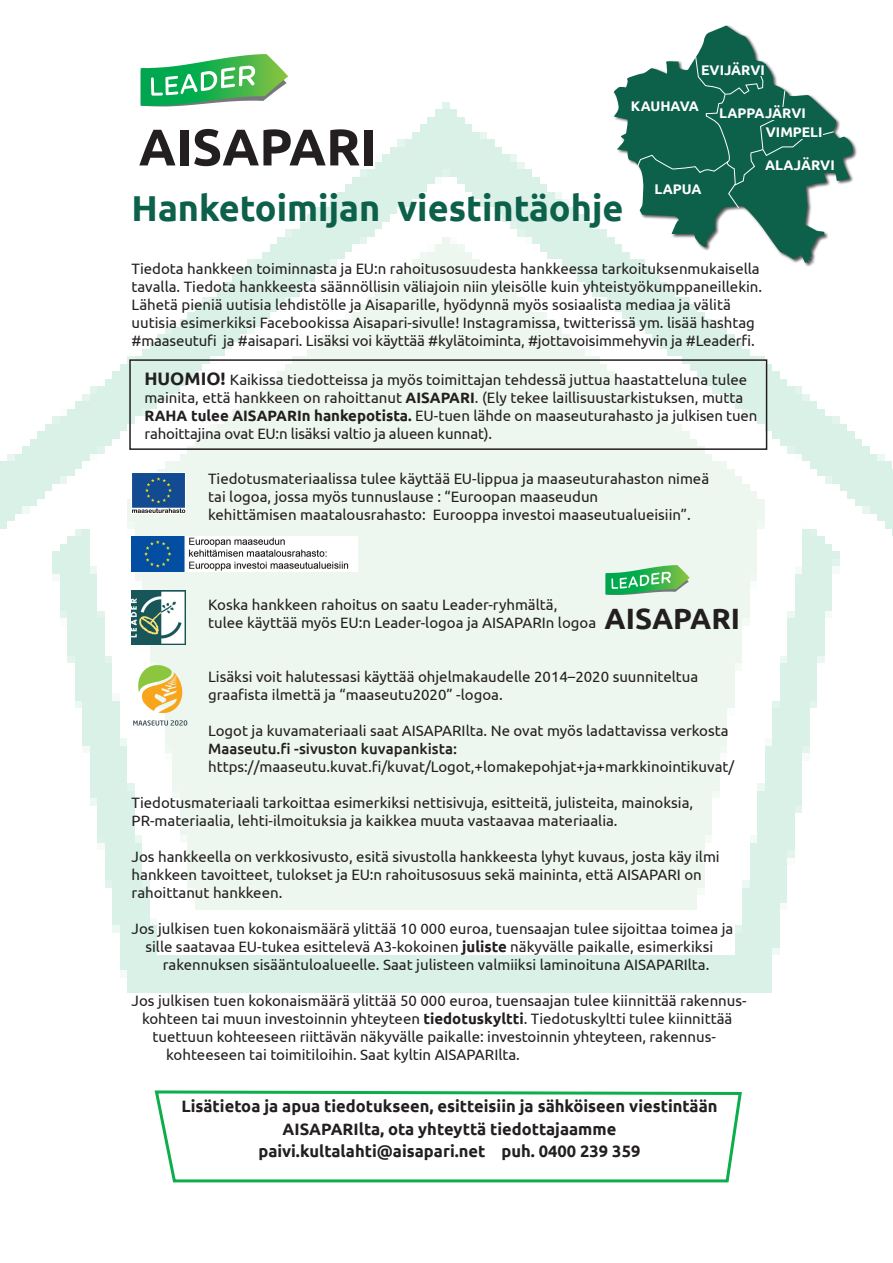
<style>
.page{position:relative;width:893px;height:1263px;background:#fff}
.page>*{position:absolute;margin:0;border:0;box-sizing:border-box;transform-origin:0 0}
.t1{font:700 51.45px "Ubuntu";color:#231f20}
.t2{font:700 36px "Ubuntu";color:#0d614b}
.t3{font:700 29.4px "Ubuntu";color:#231f20}
.t4{font:700 16.5px "Ubuntu";color:#231f20}
.t5{font:15px/18px "Ubuntu";color:#231f20}
.t6{font:500 15px "Ubuntu";color:#231f20}
.t7{font:700 13.95px/19.2px "Ubuntu";color:#fff}
.s1{font-weight:700;font-size:18px}
.s2{font-weight:700}
</style>
<div class="page">
<img style="left:0;top:102px;width:893px;height:891px">
<div style="left:613px;top:25px;width:245px;height:242px;background:#231f20;opacity:.75"></div>
<svg style="left:612px;top:25px;width:241px;height:238px"></svg>
<svg style="left:636px;top:56px;width:199px;height:153px;background:#387c6a"></svg>
<div style="left:701px;top:64px;width:64px;height:12px;background:#0d614b"></div>
<div style="left:719px;top:107px;width:92px;height:12px;background:#0d614b"></div>
<div style="left:766px;top:126px;width:57px;height:13px;background:#0d614b"></div>
<svg style="left:138px;top:664px;width:45px;height:49px"></svg>
<svg style="left:133px;top:720px;width:54px;height:6px"></svg>
<svg style="left:141px;top:54px;width:147px;height:53px"></svg>
<img style="left:132px;top:591px;width:53px;height:53px">
<img style="left:132px;top:472px;width:53px;height:42px">
<img style="left:132px;top:536px;width:226px;height:35px">
<svg style="left:606px;top:565px;width:84px;height:30px;background:#73c889"></svg>
<svg style="left:154px;top:1090px;width:588px;height:93px"></svg>
<div style="left:129px;top:359px;width:638px;height:91px;border:2px solid #231f20"></div>
<p class="t1" style="left:139px;top:116px;width:239px">AISAPARI</p>
<p class="t2" style="left:132px;top:187px;width:493px">Hanketoimijan viestintäohje</p>
<p class="t7" style="left:701px;top:60px;width:65px">EVIJÄRVI</p>
<p class="t7" style="left:766px;top:103px;width:58px;text-indent:-47px">LAPPAJÄRVI<br>VIMPELI</p>
<p class="t7" style="left:765px;top:155px;width:71px">ALAJÄRVI</p>
<p class="t7" style="left:631px;top:96px;width:70px">KAUHAVA</p>
<p class="t7" style="left:654px;top:179px;width:48px">LAPUA</p>
<p class="t5" style="left:132px;top:259px;width:632px">Tiedota hankkeen toiminnasta ja EU:n rahoitusosuudesta hankkeessa tarkoituksenmukaisella tavalla. Tiedota hankkeesta säännöllisin väliajoin niin yleisölle kuin yhteistyökumppaneillekin.</p>
<p class="t5" style="left:132px;top:295px;width:601px">Lähetä pieniä uutisia lehdistölle ja Aisaparille, hyödynnä myös sosiaalista mediaa ja välitä</p>
<p class="t5" style="left:132px;top:313px;width:625px">uutisia esimerkiksi Facebookissa Aisapari-sivulle! Instagramissa, twitterissä ym. lisää hashtag #maaseutufi ja #aisapari. Lisäksi voi käyttää #kylätoiminta, #jottavoisimmehyvin ja #Leaderfi.</p>
<p class="t5" style="left:144px;top:370px;width:604px"><span class="s1">HUOMIO!</span> Kaikissa tiedotteissa ja myös toimittajan tehdessä juttua haastatteluna tulee mainita, että hankkeen on rahoittanut <span class="s2">AISAPARI</span>. (Ely tekee laillisuustarkistuksen, mutta</p>
<p class="t5" style="left:144px;top:406px;width:615px"><span class="s2">RAHA tulee AISAPARIn hankepotista.</span> EU-tuen lähde on maaseuturahasto ja julkisen tuen</p>
<p class="t5" style="left:144px;top:424px;width:349px">rahoittajina ovat EU:n lisäksi valtio ja alueen kunnat).</p>
<p class="t5" style="left:208px;top:469px;width:503px">Tiedotusmateriaalissa tulee käyttää EU-lippua ja maaseuturahaston nimeä</p>
<p class="t5" style="left:208px;top:487px;width:392px">tai logoa, jossa myös tunnuslause : “Euroopan maaseudun</p>
<p class="t5" style="left:208px;top:505px;width:484px">kehittämisen maatalousrahasto: Eurooppa investoi maaseutualueisiin”.</p>
<p class="t5" style="left:208px;top:595px;width:351px">Koska hankkeen rahoitus on saatu Leader-ryhmältä,</p>
<p class="t5" style="left:208px;top:613px;width:390px">tulee käyttää myös EU:n Leader-logoa ja AISAPARIn logoa</p>
<p class="t5" style="left:208px;top:667px;width:492px">Lisäksi voit halutessasi käyttää ohjelmakaudelle 2014–2020 suunniteltua</p>
<p class="t5" style="left:208px;top:685px;width:296px">graafista ilmettä ja “maaseutu2020” -logoa.</p>
<p class="t5" style="left:208px;top:721px;width:522px">Logot ja kuvamateriaali saat AISAPARIlta. Ne ovat myös ladattavissa verkosta</p>
<p class="t6" style="left:208px;top:739px;width:250px">Maaseutu.fi -sivuston kuvapankista:</p>
<p class="t5" style="left:208px;top:757px;width:528px">https://maaseutu.kuvat.fi/kuvat/Logot,+lomakepohjat+ja+markkinointikuvat/</p>
<p class="t5" style="left:132px;top:793px;width:563px">Tiedotusmateriaali tarkoittaa esimerkiksi nettisivuja, esitteitä, julisteita, mainoksia,</p>
<p class="t5" style="left:132px;top:811px;width:488px">PR-materiaalia, lehti-ilmoituksia ja kaikkea muuta vastaavaa materiaalia.</p>
<p class="t5" style="left:132px;top:847px;width:590px">Jos hankkeella on verkkosivusto, esitä sivustolla hankkeesta lyhyt kuvaus, josta käy ilmi</p>
<p class="t5" style="left:132px;top:865px;width:572px">hankkeen tavoitteet, tulokset ja EU:n rahoitusosuus sekä maininta, että AISAPARI on</p>
<p class="t5" style="left:132px;top:883px;width:152px">rahoittanut hankkeen.</p>
<p class="t5" style="left:132px;top:919px;width:603px">Jos julkisen tuen kokonaismäärä ylittää 10 000 euroa, tuensaajan tulee sijoittaa toimea ja</p>
<p class="t5" style="left:145px;top:937px;width:569px">sille saatavaa EU-tukea esittelevä A3-kokoinen <span class="s2">juliste</span> näkyvälle paikalle, esimerkiksi</p>
<p class="t5" style="left:163px;top:955px;width:548px">rakennuksen sisääntuloalueelle. Saat julisteen valmiiksi laminoituna AISAPARIlta.</p>
<p class="t5" style="left:132px;top:991px;width:617px">Jos julkisen tuen kokonaismäärä ylittää 50 000 euroa, tuensaajan tulee kiinnittää rakennus-</p>
<p class="t5" style="left:142px;top:1009px;width:592px">kohteen tai muun investoinnin yhteyteen <span class="s2">tiedotuskyltti</span>. Tiedotuskyltti tulee kiinnittää</p>
<p class="t5" style="left:152px;top:1027px;width:565px">tuettuun kohteeseen riittävän näkyvälle paikalle: investoinnin yhteyteen, rakennus-</p>
<p class="t5" style="left:166px;top:1045px;width:355px">kohteeseen tai toimitiloihin. Saat kyltin AISAPARIlta.</p>
<p class="t4" style="left:181px;top:1096px;width:538px">Lisätietoa ja apua tiedotukseen, esitteisiin ja sähköiseen viestintään</p>
<p class="t4" style="left:283px;top:1119px;width:335px">AISAPARIlta, ota yhteyttä tiedottajaamme</p>
<p class="t4" style="left:258px;top:1141px;width:383px">paivi.kultalahti@aisapari.net puh. 0400 239 359</p>
<p class="t3" style="left:604px;top:600px;width:137px">AISAPARI</p>
</div>
